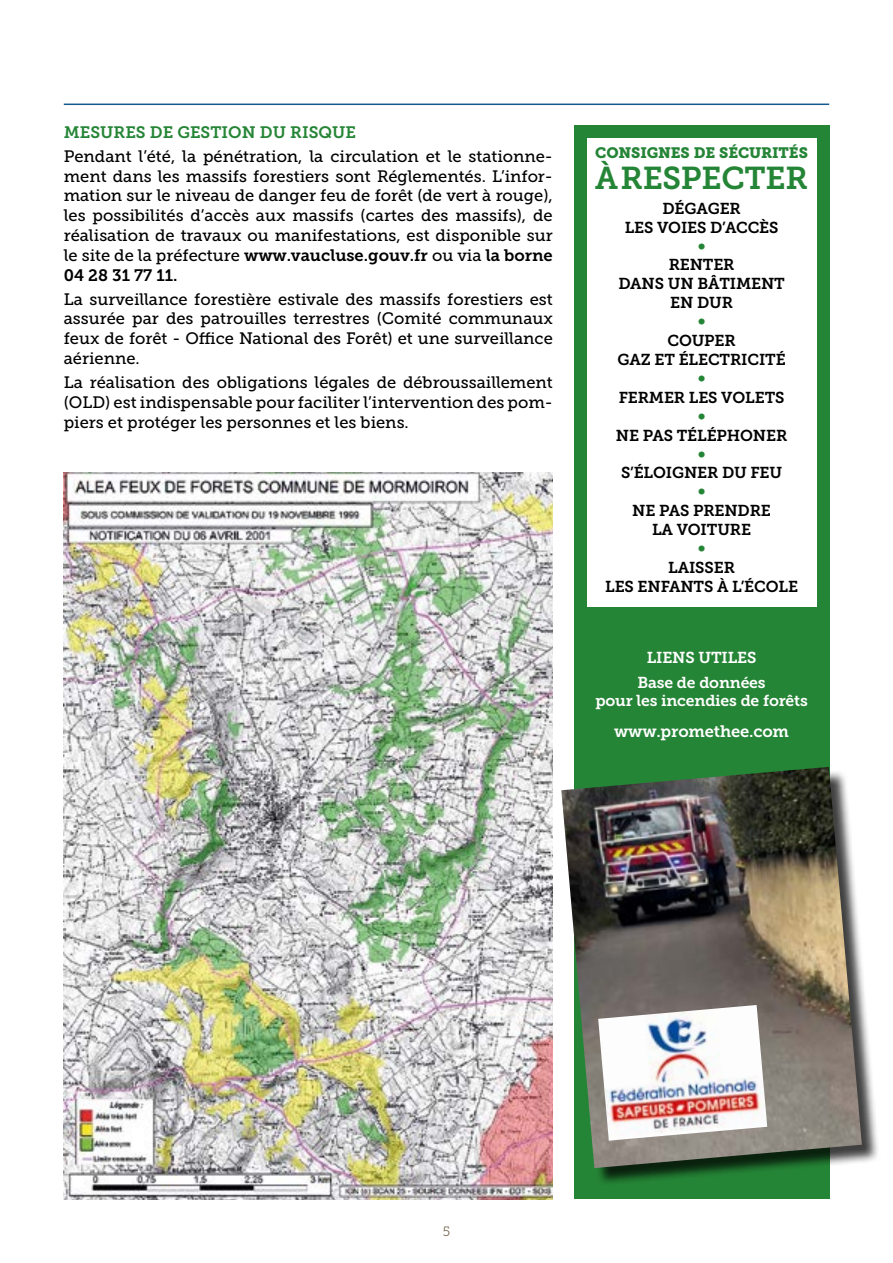
<style>
.page{position:relative;width:893px;height:1263px;background:#fff}
.page>*{position:absolute;margin:0;border:0;box-sizing:border-box;transform-origin:0 0}
.t1{font:31.5px "Museo Slab 700";letter-spacing:-.01em;color:#258536}
.t2{font:16.5px/19.8px "Museo Slab 500";color:#000;text-align:justify}
.t3{font:16.5px/19.8px "Museo Slab 700";color:#000}
.t4{font:16.5px "Museo Slab 700";color:#258536}
.t5{font:16.5px "Museo Slab 700";letter-spacing:-.01em;color:#fff}
.t6{font:15.75px/18.9px "Museo Slab 700";letter-spacing:-.01em;color:#000;text-align:center}
.t7{font:15.75px/24.3px "Museo Slab 700";letter-spacing:-.01em;color:#fff;text-align:center}
.t8{font:15.75px "Museo Slab 700";color:#258536}
.t9{font:15px "Museo Slab 900";letter-spacing:-.01em;color:#258536}
.t10{font:13.5px "Museo Slab 300";color:#786b50}
.s1{font-family:"Museo Slab 500"}
</style>
<div class="page">
<hr style="left:64px;top:104px;width:765px;height:1px;background:#145a8f">
<div style="left:574px;top:125px;width:255px;height:1074px;background:#258536"></div>
<div style="left:587px;top:138px;width:229px;height:468px;background:#fff"></div>
<img style="left:64px;top:472px;width:489px;height:727px">
<div style="left:564px;top:769px;width:316px;height:417px;background:#000;opacity:.75"></div>
<img style="left:561px;top:767px;width:301px;height:401px">
<img style="left:598px;top:1005px;width:169px;height:136px">
<p class="t4" style="left:64px;top:123px;width:294px">MESURES DE GESTION DU RISQUE</p>
<p class="t2" style="left:64px;top:146px;width:491px">Pendant l’été, la pénétration, la circulation et le stationne&shy;ment dans les massifs forestiers sont Réglementés. L’infor&shy;mation sur le niveau de danger feu de forêt (de vert à rouge), les possibilités d’accès aux massifs (cartes des massifs), de réalisation de travaux ou manifestations, est disponible sur</p>
<p class="t3" style="left:64px;top:245px;width:491px"><span class="s1">le site de la préfecture</span> www.vaucluse.gouv.fr <span class="s1">ou via</span> la borne<br>04 28 31 77 11.</p>
<p class="t2" style="left:64px;top:289px;width:491px">La surveillance forestière estivale des massifs forestiers est assurée par des patrouilles terrestres (Comité communaux feux de forêt - Office National des Forêt) et une surveillance aérienne.</p>
<p class="t2" style="left:64px;top:373px;width:491px">La réalisation des obligations légales de débroussaillement (OLD) est indispensable pour faciliter l’intervention des pom&shy;piers et protéger les personnes et les biens.</p>
<p class="t9" style="left:595px;top:144px;width:214px">CONSIGNES DE SÉCURITÉS</p>
<h1 class="t1" style="left:595px;top:161px;width:214px">À RESPECTER</h1>
<p class="t6" style="left:625px;top:199px;width:155px">DÉGAGER<br>LES VOIES D’ACCÈS</p>
<p class="t8" style="left:698px;top:237px;width:9px">∞</p>
<p class="t6" style="left:618px;top:256px;width:168px">RENTER<br>DANS UN BÂTIMENT<br>EN DUR</p>
<p class="t8" style="left:698px;top:313px;width:9px">∞</p>
<p class="t6" style="left:617px;top:331px;width:170px">COUPER<br>GAZ ET ÉLECTRICITÉ</p>
<p class="t8" style="left:698px;top:369px;width:9px">∞</p>
<p class="t6" style="left:619px;top:388px;width:167px">FERMER LES VOLETS</p>
<p class="t8" style="left:698px;top:407px;width:9px">∞</p>
<p class="t6" style="left:616px;top:426px;width:173px">NE PAS TÉLÉPHONER</p>
<p class="t8" style="left:698px;top:445px;width:9px">∞</p>
<p class="t6" style="left:621px;top:464px;width:163px">S’ÉLOIGNER DU FEU</p>
<p class="t8" style="left:698px;top:483px;width:9px">∞</p>
<p class="t6" style="left:632px;top:501px;width:140px">NE PAS PRENDRE<br>LA VOITURE</p>
<p class="t8" style="left:698px;top:540px;width:9px">∞</p>
<p class="t6" style="left:605px;top:558px;width:194px">LAISSER<br>LES ENFANTS À L’ÉCOLE</p>
<p class="t7" style="left:637px;top:646px;width:130px">LIENS UTILES<br>Base de données</p>
<p class="t7" style="left:595px;top:689px;width:214px">pour les incendies de forêts</p>
<p class="t5" style="left:614px;top:722px;width:176px">www.promethee.com</p>
<p class="t10" style="left:443px;top:1224px;width:9px">5</p>
</div>
